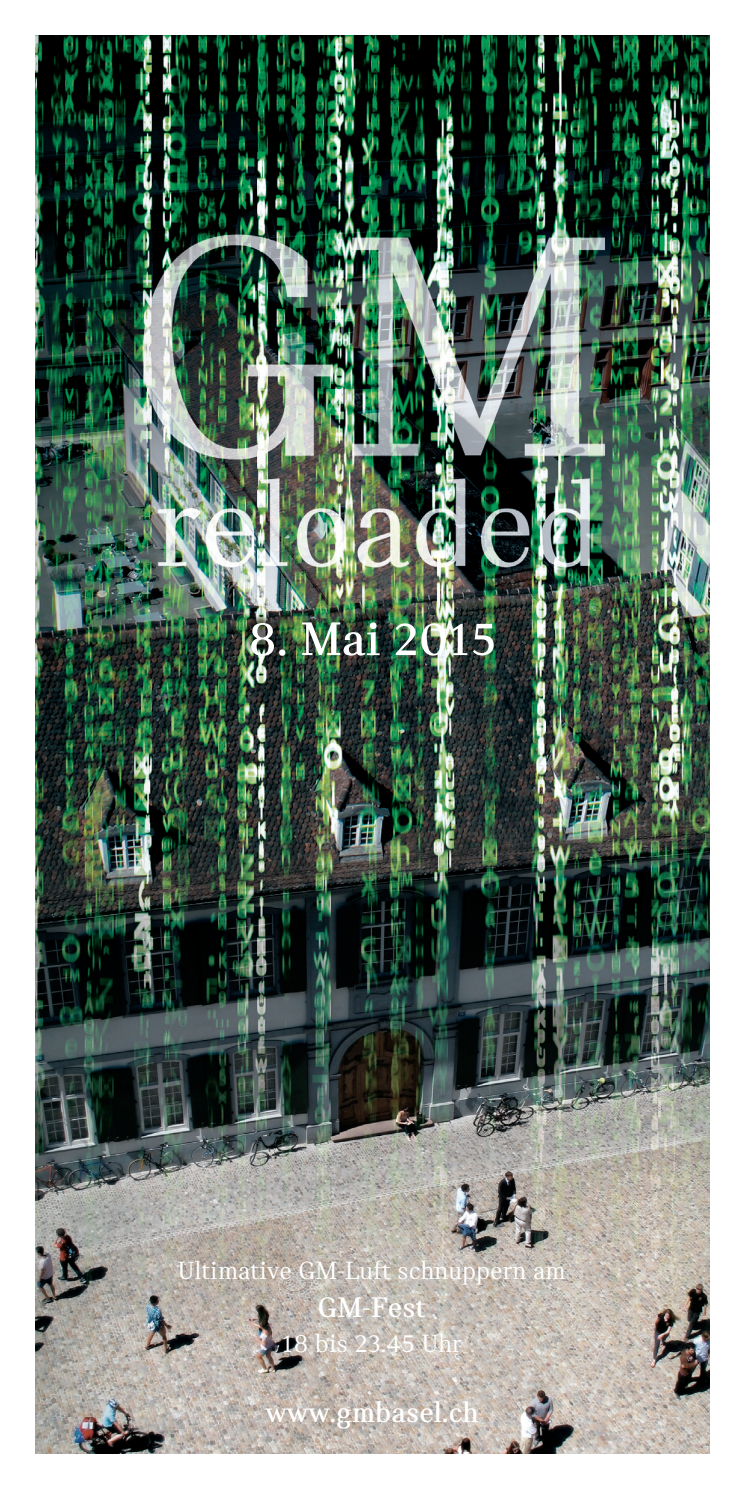
<style>
.page{position:relative;width:745px;height:1489px;background:#fff}
.page>*{position:absolute;margin:0;border:0;box-sizing:border-box;transform-origin:0 0}
.t1{font:700 50px "Catalog";letter-spacing:.005em;color:#fff}
.t2{font:700 30px "Catalog";letter-spacing:.005em;color:#fff}
.t3{font:26.25px "Catalog";letter-spacing:.005em;color:#fff}
</style>
<div class="page">
<img style="left:35px;top:35px;width:674px;height:1418px">
<h1 class="t1" style="left:248px;top:610px;width:250px">8. Mai 2015</h1>
<p class="t3" style="left:178px;top:1255px;width:389px">Ultimative GM-Luft schnuppern am</p>
<p class="t2" style="left:317px;top:1289px;width:109px">GM-Fest</p>
<p class="t3" style="left:281px;top:1327px;width:181px">18 bis 23.45 Uhr</p>
<p class="t2" style="left:265px;top:1394px;width:214px">www.gmbasel.ch</p>
</div>
